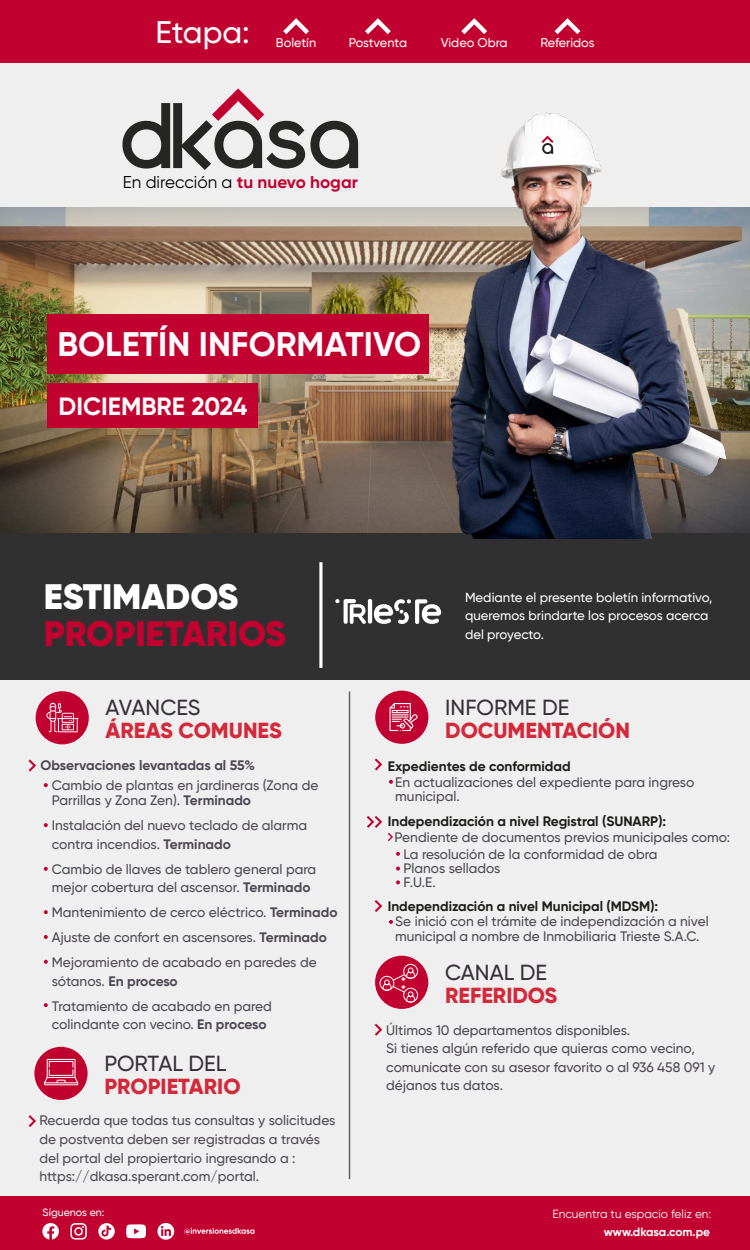
<style>
.page{position:relative;width:750px;height:1250px;background:#fff}
.page>*{position:absolute;margin:0;border:0;box-sizing:border-box;transform-origin:0 0}
.t1{font:900 35.44px "Gilroy";color:#c10230}
.t2{font:900 35.44px "Gilroy";color:#fff}
.t3{font:700 34.12px "Gilroy";color:#fcfbfb}
.t4{font:500 31.25px "Gilroy";color:#fcfbfb}
.t5{font:700 25px "Gilroy";color:#fcfbfb}
.t6{font:800 21.81px "Gilroy";color:#d22a3b}
.t7{font:500 21.81px "Gilroy";color:#373038}
.t8{font:17.12px "Gilroy";color:#000}
.t9{font:500 13.75px/18.6px "Gilroy";color:#4d4853}
.t10{font:700 13.75px "Gilroy";color:#1d1d1b}
.t11{font:700 13.75px "Gilroy";color:#4d4853}
.t12{font:500 13.19px/18.6px "Gilroy";color:#fff}
.t13{font:500 12.69px "Gilroy";color:#fcfbfb}
.t14{font:11.88px "Gilroy";color:#fff}
.t15{font:700 11.88px "Gilroy";color:#fff}
.t16{font:500 10.62px "Gilroy";color:#fff}
.t17{font:800 8.62px/7.8px "Gilroy";color:#fff}
.s1{font-weight:700;color:#c10230}
.s2{font-weight:700}
</style>
<div class="page">
<div style="left:0;top:63px;width:750px;height:1187px;background:#efefef"></div>
<div style="left:0;top:1196px;width:750px;height:54px;background:#c10230"></div>
<img style="left:0;top:287px;width:750px;height:246px">
<svg style="left:0;top:207px;width:750px;height:80px;background:#a4917e"></svg>
<div style="left:48px;top:314px;width:381px;height:60px;background:#c10230"></div>
<svg style="left:122px;top:88px;width:236px;height:82px"></svg>
<hr style="left:349px;top:692px;width:1px;height:487px;background:#615f67">
<svg style="left:42px;top:1223px;width:17px;height:17px"></svg>
<svg style="left:70px;top:1223px;width:17px;height:17px"></svg>
<svg style="left:98px;top:1223px;width:17px;height:17px"></svg>
<svg style="left:126px;top:1224px;width:20px;height:14px"></svg>
<svg style="left:157px;top:1223px;width:17px;height:17px"></svg>
<svg style="left:184px;top:1228px;width:70px;height:7px"></svg>
<div style="left:0;top:0;width:750px;height:63px;background:#c10230"></div>
<svg style="left:283px;top:18px;width:26px;height:16px"></svg>
<svg style="left:365px;top:18px;width:26px;height:16px"></svg>
<svg style="left:461px;top:18px;width:26px;height:16px"></svg>
<svg style="left:554px;top:18px;width:26px;height:16px"></svg>
<div style="left:375px;top:691px;width:53px;height:53px;background:#c10230;border-radius:50%"></div>
<svg style="left:390px;top:703px;width:28px;height:28px"></svg>
<svg style="left:375px;top:758px;width:7px;height:13px"></svg>
<svg style="left:388px;top:833px;width:5px;height:8px"></svg>
<svg style="left:367px;top:816px;width:15px;height:12px"></svg>
<svg style="left:375px;top:900px;width:7px;height:12px"></svg>
<svg style="left:375px;top:1024px;width:7px;height:12px"></svg>
<svg style="left:389px;top:780px;width:4px;height:4px"></svg>
<svg style="left:389px;top:920px;width:4px;height:4px"></svg>
<svg style="left:396px;top:852px;width:4px;height:4px"></svg>
<svg style="left:396px;top:867px;width:4px;height:4px"></svg>
<svg style="left:396px;top:880px;width:4px;height:4px"></svg>
<div style="left:48px;top:383px;width:210px;height:45px;background:#c10230"></div>
<div style="left:0;top:533px;width:750px;height:147px;background:#303030"></div>
<hr style="left:319px;top:562px;width:3px;height:106px;background:#fff">
<svg style="left:335px;top:599px;width:106px;height:25px"></svg>
<svg style="left:29px;top:759px;width:7px;height:13px"></svg>
<svg style="left:29px;top:1115px;width:7px;height:12px"></svg>
<div style="left:36px;top:691px;width:53px;height:53px;background:#c10230;border-radius:50%"></div>
<svg style="left:46px;top:702px;width:33px;height:30px"></svg>
<svg style="left:44px;top:783px;width:4px;height:4px"></svg>
<svg style="left:44px;top:823px;width:4px;height:4px"></svg>
<svg style="left:44px;top:867px;width:4px;height:4px"></svg>
<svg style="left:44px;top:910px;width:4px;height:4px"></svg>
<svg style="left:44px;top:935px;width:4px;height:4px"></svg>
<svg style="left:44px;top:960px;width:4px;height:4px"></svg>
<svg style="left:44px;top:1003px;width:4px;height:4px"></svg>
<div style="left:375px;top:956px;width:53px;height:53px;background:#c10230;border-radius:50%"></div>
<div style="left:380px;top:976px;width:14px;height:14px;border:1px solid #fff;border-radius:50%"></div>
<div style="left:403px;top:964px;width:15px;height:15px;border:1px solid #fff;border-radius:50%"></div>
<div style="left:403px;top:988px;width:15px;height:14px;border:1px solid #fff;border-radius:50%"></div>
<svg style="left:382px;top:968px;width:33px;height:40px"></svg>
<div style="left:34px;top:1047px;width:54px;height:53px;background:#c10230;border-radius:50%"></div>
<svg style="left:44px;top:1059px;width:34px;height:26px"></svg>
<img style="left:442px;top:112px;width:292px;height:427px">
<svg style="left:542px;top:136px;width:12px;height:18px"></svg>
<h3 class="t4" style="left:155px;top:13px;width:96px">Etapa:</h3>
<p class="t13" style="left:276px;top:34px;width:42px">Boletín</p>
<p class="t13" style="left:349px;top:34px;width:60px">Postventa</p>
<p class="t13" style="left:441px;top:34px;width:68px">Video Obra</p>
<p class="t13" style="left:540px;top:34px;width:56px">Referidos</p>
<p class="t8" style="left:123px;top:172px;width:237px">En dirección a <span class="s1">tu nuevo hogar</span></p>
<h2 class="t3" style="left:58px;top:323px;width:365px">BOLETÍN INFORMATIVO</h2>
<h3 class="t5" style="left:59px;top:390px;width:190px">DICIEMBRE 2024</h3>
<h1 class="t2" style="left:44px;top:574px;width:196px">ESTIMADOS</h1>
<h1 class="t1" style="left:44px;top:612px;width:244px">PROPIETARIOS</h1>
<h3 class="t7" style="left:106px;top:694px;width:96px">AVANCES</h3>
<h3 class="t6" style="left:106px;top:717px;width:178px">ÁREAS COMUNES</h3>
<p class="t11" style="left:41px;top:756px;width:216px">Observaciones levantadas al 55%</p>
<p class="t9" style="left:52px;top:778px;width:268px;line-height:15px">Cambio de plantas en jardineras (Zona de<br>Parrillas y Zona Zen). <span class="s2">Terminado</span></p>
<p class="t9" style="left:52px;top:816px;width:257px">Instalación del nuevo teclado de alarma contra incendios. <span class="s2">Terminado</span></p>
<p class="t9" style="left:52px;top:859px;width:266px">Cambio de llaves de tablero general para mejor cobertura del ascensor. <span class="s2">Terminado</span></p>
<p class="t9" style="left:52px;top:900px;width:287px;line-height:25px">Mantenimiento de cerco eléctrico. <span class="s2">Terminado<br></span>Ajuste de confort en ascensores. <span class="s2">Terminado<br></span>Mejoramiento de acabado en paredes de</p>
<p class="t9" style="left:52px;top:968px;width:222px;line-height:25px">sótanos. <span class="s2">En proceso<br></span>Tratamiento de acabado en pared</p>
<p class="t9" style="left:52px;top:1015px;width:216px">colindante con vecino. <span class="s2">En proceso</span></p>
<h3 class="t7" style="left:104px;top:1050px;width:123px">PORTAL DEL</h3>
<h3 class="t6" style="left:104px;top:1072px;width:138px">PROPIETARIO</h3>
<p class="t9" style="left:39px;top:1111px;width:298px">Recuerda que todas tus consultas y solicitudes de postventa deben ser registradas a través del portal del propiertario ingresando a : https://dkasa.sperant.com/portal.</p>
<p class="t16" style="left:43px;top:1206px;width:63px">Síguenos en:</p>
<p class="t12" style="left:465px;top:588px;width:249px">Mediante el presente boletín informativo, queremos brindarte los procesos acerca del proyecto.</p>
<h3 class="t7" style="left:445px;top:694px;width:126px">INFORME DE</h3>
<h3 class="t6" style="left:445px;top:716px;width:186px">DOCUMENTACIÓN</h3>
<p class="t10" style="left:388px;top:758px;width:185px">Expedientes de conformidad</p>
<p class="t9" style="left:395px;top:775px;width:301px;line-height:14.4px">En actualizaciones del expediente para ingreso municipal.</p>
<p class="t10" style="left:388px;top:812px;width:280px">Independización a nivel Registral (SUNARP):</p>
<p class="t9" style="left:395px;top:828px;width:337px">Pendiente de documentos previos municipales como:</p>
<p class="t9" style="left:404px;top:847px;width:255px;line-height:14.4px">La resolución de la conformidad de obra<br>Planos sellados<br>F.U.E.</p>
<p class="t10" style="left:388px;top:898px;width:272px">Independización a nivel Municipal (MDSM):</p>
<p class="t9" style="left:395px;top:914px;width:315px;line-height:14.4px">Se inició con el trámite de independización a nivel municipal a nombre de Inmobiliaria Trieste S.A.C.</p>
<h3 class="t7" style="left:445px;top:959px;width:104px">CANAL DE</h3>
<h3 class="t6" style="left:445px;top:982px;width:114px">REFERIDOS</h3>
<p class="t9" style="left:386px;top:1020px;width:331px">Últimos 10 departamentos disponibles.<br>Si tienes algún referido que quieras como vecino, comunícate con su asesor favorito o al 936 458 091 y déjanos tus datos.</p>
<p class="t17" style="left:401px;top:975px;width:6px">+ +</p>
<p class="t14" style="left:552px;top:1207px;width:160px">Encuentra tu espacio feliz en:</p>
<p class="t15" style="left:604px;top:1225px;width:108px">www.dkasa.com.pe</p>
</div>
